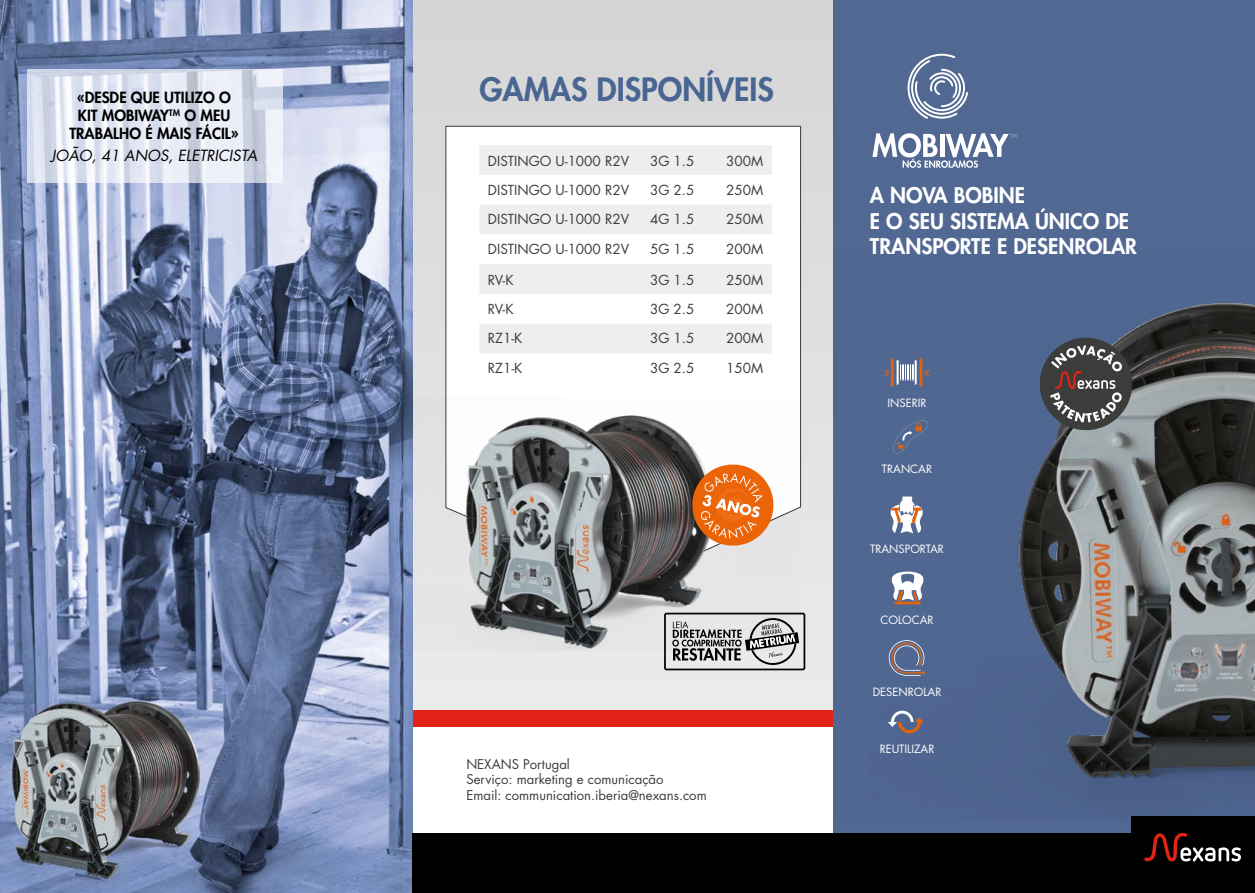
<style>
.page{position:relative;width:1255px;height:893px;background:#fff}
.page>*{position:absolute;margin:0;border:0;box-sizing:border-box;transform-origin:0 0}
.t1{font:800 31.35px "Futura Std";color:#496592}
.t2{font:800 21px/25.2px "Futura Std";color:#fff}
.t3{font:800 15px/18px "Futura Std";color:#000;text-align:center}
.t4{font:italic 15px "Futura Std";color:#000}
.t5{font:13.5px "Futura Std";color:#3c3c3b}
.t6{font:13.2px/15.8px "Futura Std";color:#3c3c3b}
.t7{font:11.1px "Futura Std";color:#fff}
</style>
<div class="page">
<svg style="left:412px;top:0;width:421px;height:710px;background:#dcdcdd"></svg>
<div style="left:412px;top:710px;width:421px;height:18px;background:#e42318"></div>
<div style="left:833px;top:0;width:421px;height:893px;background:#516893"></div>
<img style="left:1019px;top:302px;width:235px;height:502px">
<img style="left:0;top:0;width:412px;height:893px">
<svg style="left:28px;top:69px;width:255px;height:113px"></svg>
<svg style="left:888px;top:640px;width:37px;height:36px"></svg>
<hr style="left:890px;top:358px;width:3px;height:29px;background:#e2630f">
<hr style="left:919px;top:358px;width:3px;height:29px;background:#e2630f">
<svg style="left:924px;top:370px;width:5px;height:6px"></svg>
<svg style="left:884px;top:359px;width:33px;height:26px"></svg>
<svg style="left:888px;top:711px;width:35px;height:22px"></svg>
<svg style="left:891px;top:571px;width:33px;height:33px"></svg>
<svg style="left:890px;top:496px;width:33px;height:37px"></svg>
<svg style="left:893px;top:420px;width:34px;height:34px"></svg>
<div style="left:1131px;top:816px;width:123px;height:77px;background:#000"></div>
<div style="left:833px;top:833px;width:421px;height:60px;background:#000"></div>
<div style="left:412px;top:833px;width:421px;height:60px;background:#000"></div>
<svg style="left:1144px;top:833px;width:96px;height:29px"></svg>
<svg style="left:907px;top:53px;width:61px;height:66px"></svg>
<svg style="left:872px;top:133px;width:144px;height:35px"></svg>
<div style="left:1039px;top:338px;width:93px;height:92px;background:#3c3c3b;border-radius:50%"></div>
<svg style="left:1050px;top:345px;width:72px;height:77px"></svg>
<svg style="left:445px;top:125px;width:356px;height:462px"></svg>
<svg style="left:479px;top:145px;width:292px;height:208px;fill:#eee"></svg>
<img style="left:380px;top:397px;width:411px;height:254px">
<svg style="left:688px;top:460px;width:89px;height:90px"></svg>
<div style="left:664px;top:613px;width:141px;height:57px;border:2px solid #020203;border-radius:2px"></div>
<svg style="left:672px;top:616px;width:127px;height:51px;background:#adadad"></svg>
<p class="t3" style="left:69px;top:88px;width:171px">«DESDE QUE UTILIZO O<br>KIT MOBIWAY<sup>TM</sup> O MEU<br>TRABALHO É MAIS FÁCIL»</p>
<p class="t4" style="left:51px;top:146px;width:208px">JOÃO, 41 ANOS, ELETRICISTA</p>
<h1 class="t1" style="left:479px;top:70px;width:296px">GAMAS DISPONÍVEIS</h1>
<p class="t5" style="left:488px;top:152px;width:143px">DISTINGO U-1000 R2V</p>
<p class="t5" style="left:650px;top:152px;width:46px">3G 1.5</p>
<p class="t5" style="left:726px;top:152px;width:39px">300M</p>
<p class="t5" style="left:488px;top:181px;width:143px">DISTINGO U-1000 R2V</p>
<p class="t5" style="left:650px;top:181px;width:46px">3G 2.5</p>
<p class="t5" style="left:726px;top:181px;width:39px">250M</p>
<p class="t5" style="left:488px;top:211px;width:143px">DISTINGO U-1000 R2V</p>
<p class="t5" style="left:650px;top:211px;width:46px">4G 1.5</p>
<p class="t5" style="left:726px;top:211px;width:39px">250M</p>
<p class="t5" style="left:488px;top:241px;width:143px">DISTINGO U-1000 R2V</p>
<p class="t5" style="left:650px;top:241px;width:46px">5G 1.5</p>
<p class="t5" style="left:726px;top:241px;width:39px">200M</p>
<p class="t5" style="left:488px;top:271px;width:27px">RV-K</p>
<p class="t5" style="left:650px;top:271px;width:46px">3G 1.5</p>
<p class="t5" style="left:726px;top:271px;width:39px">250M</p>
<p class="t5" style="left:488px;top:300px;width:27px">RV-K</p>
<p class="t5" style="left:650px;top:300px;width:46px">3G 2.5</p>
<p class="t5" style="left:726px;top:300px;width:39px">200M</p>
<p class="t5" style="left:488px;top:330px;width:36px">RZ1-K</p>
<p class="t5" style="left:650px;top:330px;width:46px">3G 1.5</p>
<p class="t5" style="left:726px;top:330px;width:39px">200M</p>
<p class="t5" style="left:488px;top:360px;width:36px">RZ1-K</p>
<p class="t5" style="left:650px;top:360px;width:46px">3G 2.5</p>
<p class="t5" style="left:726px;top:360px;width:39px">150M</p>
<p class="t6" style="left:466px;top:756px;width:242px">NEXANS Portugal<br>Serviço: marketing e comunicação<br>Email: communication.iberia@nexans.com</p>
<h2 class="t2" style="left:870px;top:183px;width:268px">A NOVA BOBINE<br>E O SEU SISTEMA ÚNICO DE<br>TRANSPORTE E DESENROLAR</h2>
<p class="t7" style="left:887px;top:396px;width:40px">INSERIR</p>
<p class="t7" style="left:881px;top:461px;width:52px">TRANCAR</p>
<p class="t7" style="left:870px;top:541px;width:75px">TRANSPORTAR</p>
<p class="t7" style="left:880px;top:613px;width:55px">COLOCAR</p>
<p class="t7" style="left:872px;top:684px;width:70px">DESENROLAR</p>
<p class="t7" style="left:879px;top:742px;width:56px">REUTILIZAR</p>
</div>
